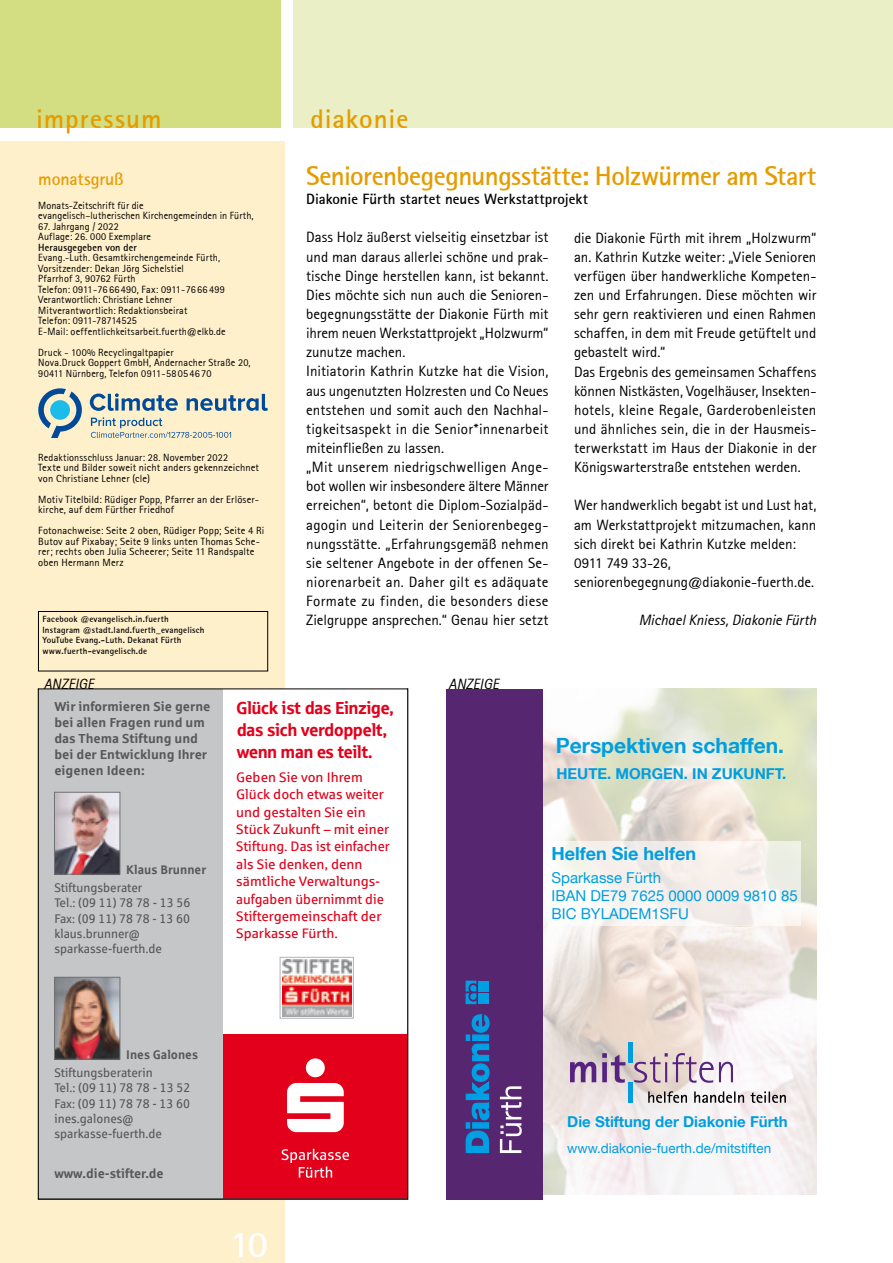
<style>
.page{position:relative;width:893px;height:1263px;background:#fff}
.page>*{position:absolute;margin:0;border:0;box-sizing:border-box;transform-origin:0 0}
.t1{font:37.5px "Rotis Sans Serif Bold 65";color:#fff}
.t2{font:27px "Rotis Sans Serif Bold 65";letter-spacing:-.015em;color:#e49c00}
.t3{font:27px "Rotis Sans Serif Bold 65";letter-spacing:.04em;color:#e49c00}
.t4{font:27px "Rotis Sans Serif Bold 65";letter-spacing:.03em;color:#e49c00}
.t5{font:700 21px "Helvetica Neue LT";color:#009ee0}
.t6{font:700 18px "Helvetica Neue LT";color:#009ee0}
.t7{font:17.85px "Rotis Sans Serif Bold 65";letter-spacing:-.005em;color:#e49c00}
.t8{font:17.4px/21.8px "Sparkasse Head";color:#e2001a}
.t9{font:15px/19.2px "Rotis Sans Serif 55";color:#000}
.t10{font:15px/18px "Helvetica Neue LT";color:#009ee0}
.t11{font:700 15px "Helvetica Neue LT";color:#009ee0}
.t12{font:15px "Rotis Sans Serif Italic 56";color:#000}
.t13{font:15px "Rotis Sans Serif Bold 65";color:#000}
.t14{font:13.8px/17.4px "Sparkasse Rg";color:#e2001a}
.t15{font:13.5px "Helvetica Neue LT";color:#009ee0}
.t16{font:700 13.05px/15.9px "Sparkasse Rg";color:#58585a}
.t17{font:12.6px/15.3px "Sparkasse Rg";color:#58585a;scale:.96 1}
.t18{font:700 12.6px "Sparkasse Rg";color:#58585a;scale:.96 1}
.t19{font:10.5px/10.5px "Rotis Sans Serif 55";letter-spacing:.015em;color:#000}
.t20{font:10.5px "Rotis Sans Serif Bold 65";letter-spacing:.015em;color:#000}
.t21{font:9px/10.5px "Rotis Sans Serif Bold 65";letter-spacing:.02em;color:#000}
</style>
<div class="page">
<div style="left:293px;top:0;width:600px;height:128px;background:#eaefc5"></div>
<div style="left:0;top:0;width:281px;height:128px;background:#d3de82"></div>
<div style="left:0;top:141px;width:285px;height:1122px;background:#fff0cc"></div>
<img style="left:543px;top:689px;width:273px;height:506px">
<div style="left:446px;top:689px;width:97px;height:510px;background:#572670"></div>
<svg style="left:570px;top:1053px;width:163px;height:30px;background:#c2acc1"></svg>
<hr style="left:628px;top:1042px;width:4px;height:20px;background:#009ee0">
<hr style="left:628px;top:1082px;width:4px;height:21px;background:#009ee0">
<svg style="left:648px;top:1091px;width:138px;height:12px"></svg>
<svg style="left:466px;top:1014px;width:24px;height:139px"></svg>
<svg style="left:466px;top:981px;width:10px;height:23px"></svg>
<div style="left:478px;top:993px;width:11px;height:11px;background:#009fe3"></div>
<div style="left:478px;top:981px;width:11px;height:10px;background:#009fe3"></div>
<svg style="left:500px;top:1086px;width:22px;height:67px"></svg>
<svg style="left:548px;top:841px;width:252px;height:84px;fill:#f7f1ec"></svg>
<svg style="left:40px;top:691px;width:366px;height:506px"></svg>
<svg style="left:90px;top:393px;width:88px;height:18px"></svg>
<svg style="left:187px;top:394px;width:81px;height:17px"></svg>
<svg style="left:38px;top:388px;width:44px;height:50px"></svg>
<svg style="left:91px;top:417px;width:140px;height:21px"></svg>
<div style="left:38px;top:611px;width:230px;height:60px;border:1px solid #000"></div>
<h2 class="t3" style="left:36px;top:101px;width:127px">impressum</h2>
<p class="t7" style="left:38px;top:168px;width:87px">monatsgruß</p>
<p class="t19" style="left:38px;top:200px;width:217px">Monats-Zeitschrift für die<br>evangelisch–lutherischen Kirchengemeinden in Fürth,</p>
<p class="t19" style="left:38px;top:221px;width:114px">67. Jahrgang / 2022<br>Auflage: 26. 000 Exemplare</p>
<p class="t20" style="left:38px;top:241px;width:100px">Herausgegeben von der</p>
<p class="t19" style="left:38px;top:252px;width:189px">Evang.-Luth. Gesamtkirchengemeinde Fürth, Vorsitzender: Dekan Jörg Sichelstiel<br>Pfarrhof 3, 90762 Fürth<br>Telefon: 0911-7666490, Fax: 0911-7666499<br>Verantwortlich: Christiane Lehner Mitverantwortlich: Redaktionsbeirat<br>Telefon: 0911-78714525<br>E-Mail: oeffentlichkeitsarbeit.fuerth@elkb.de</p>
<p class="t19" style="left:38px;top:347px;width:214px">Druck - 100% Recyclingaltpapier<br>Nova.Druck Goppert GmbH, Andernacher Straße 20,<br>90411 Nürnberg, Telefon 0911-58054670</p>
<p class="t19" style="left:38px;top:452px;width:222px">Redaktionsschluss Januar: 28. November 2022<br>Texte und Bilder soweit nicht anders gekennzeichnet von Christiane Lehner (cle)</p>
<p class="t19" style="left:38px;top:494px;width:222px">Motiv Titelbild: Rüdiger Popp, Pfarrer an der Erlöser&shy;kirche, auf dem Fürther Friedhof</p>
<p class="t19" style="left:38px;top:525px;width:228px">Fotonachweise: Seite 2 oben, Rüdiger Popp; Seite 4 Ri Butov auf Pixabay; Seite 9 links unten Thomas Sche&shy;rer; rechts oben Julia Scheerer; Seite 11 Randspalte oben Hermann Merz</p>
<p class="t21" style="left:43px;top:614px;width:163px">Facebook @evangelisch.in.fuerth Instagram @stadt.land.fuerth_evangelisch YouTube Evang.-Luth. Dekanat Fürth www.fuerth-evangelisch.de</p>
<p class="t12" style="left:44px;top:675px;width:52px">ANZEIGE</p>
<h2 class="t4" style="left:310px;top:101px;width:100px">diakonie</h2>
<h2 class="t2" style="left:306px;top:159px;width:512px">Seniorenbegegnungsstätte: Holzwürmer am Start</h2>
<p class="t13" style="left:306px;top:190px;width:283px">Diakonie Fürth startet neues Werkstattprojekt</p>
<p class="t9" style="left:306px;top:228px;width:244px">Dass Holz äußerst vielseitig einsetzbar ist und man daraus allerlei schöne und prak&shy;tische Dinge herstellen kann, ist bekannt.<br>Dies möchte sich nun auch die Senioren&shy;begegnungsstätte der Diakonie Fürth mit ihrem neuen Werkstattprojekt „Holzwurm“ zunutze machen.<br>Initiatorin Kathrin Kutzke hat die Vision, aus ungenutzten Holzresten und Co Neues entstehen und somit auch den Nachhal&shy;tigkeitsaspekt in die Senior*innenarbeit miteinfließen zu lassen.<br>„Mit unserem niedrigschwelligen Ange&shy;bot wollen wir insbesondere ältere Männer erreichen“, betont die Diplom-Sozialpäd&shy;agogin und Leiterin der Seniorenbegeg&shy;nungsstätte. „Erfahrungsgemäß nehmen sie seltener Angebote in der offenen Se&shy;niorenarbeit an. Daher gilt es adäquate Formate zu finden, die besonders diese Zielgruppe ansprechen.“ Genau hier setzt</p>
<p class="t9" style="left:574px;top:228px;width:244px">die Diakonie Fürth mit ihrem „Holzwurm“ an. Kathrin Kutzke weiter: „Viele Senioren verfügen über handwerkliche Kompeten&shy;zen und Erfahrungen. Diese möchten wir sehr gern reaktivieren und einen Rahmen schaffen, in dem mit Freude getüftelt und gebastelt wird.“<br>Das Ergebnis des gemeinsamen Schaffens können Nistkästen, Vogelhäuser, Insekten&shy;hotels, kleine Regale, Garderobenleisten und ähnliches sein, die in der Hausmeis&shy;terwerkstatt im Haus der Diakonie in der Königswarterstraße entstehen werden.</p>
<p class="t9" style="left:574px;top:496px;width:244px">Wer handwerklich begabt ist und Lust hat, am Werkstattprojekt mitzumachen, kann sich direkt bei Kathrin Kutzke melden:<br>0911 749 33-26, seniorenbegegnung@diakonie-fuerth.de.</p>
<p class="t12" style="left:639px;top:611px;width:179px">Michael Kniess, Diakonie Fürth</p>
<p class="t12" style="left:449px;top:675px;width:52px">ANZEIGE</p>
<p class="t16" style="left:54px;top:698px;width:158px">Wir informieren Sie gerne bei allen Fragen rund um das Thema Stiftung und bei der Entwicklung Ihrer eigenen Ideen:</p>
<p class="t18" style="left:126px;top:862px;width:85px">Klaus Brunner</p>
<p class="t17" style="left:54px;top:879px;width:143px">Stiftungsberater<br>Tel.: (09 11) 78 78 - 13 56<br>Fax: (09 11) 78 78 - 13 60 klaus.brunner@ sparkasse-fuerth.de</p>
<p class="t8" style="left:237px;top:697px;width:159px">Glück ist das Einzige, das sich verdoppelt, wenn man es teilt.</p>
<p class="t14" style="left:236px;top:768px;width:155px">Geben Sie von Ihrem<br>Glück doch etwas weiter und gestalten Sie ein<br>Stück Zukunft – mit einer<br>Stiftung. Das ist einfacher als Sie denken, denn sämtliche Verwaltungs&shy;aufgaben übernimmt die<br>Stiftergemeinschaft der<br>Sparkasse Fürth.</p>
<p class="t18" style="left:126px;top:1047px;width:76px">Ines Galones</p>
<p class="t17" style="left:54px;top:1064px;width:143px">Stiftungsberaterin<br>Tel.: (09 11) 78 78 - 13 52<br>Fax: (09 11) 78 78 - 13 60 ines.galones@ sparkasse-fuerth.de</p>
<p class="t16" style="left:54px;top:1165px;width:111px">www.die-stifter.de</p>
<h1 class="t1" style="left:230px;top:1220px;width:40px">10</h1>
<h3 class="t5" style="left:556px;top:733px;width:230px">Perspektiven schaffen.</h3>
<p class="t11" style="left:556px;top:764px;width:232px">HEUTE. MORGEN. IN ZUKUNFT.</p>
<p class="t6" style="left:551px;top:843px;width:146px">Helfen Sie helfen</p>
<p class="t10" style="left:551px;top:868px;width:248px">Sparkasse Fürth<br>IBAN DE79 7625 0000 0009 9810 85<br>BIC BYLADEM1SFU</p>
<p class="t11" style="left:567px;top:1112px;width:222px">Die Stiftung der Diakonie Fürth</p>
<p class="t15" style="left:567px;top:1140px;width:205px">www.diakonie-fuerth.de/mitstiften</p>
</div>
